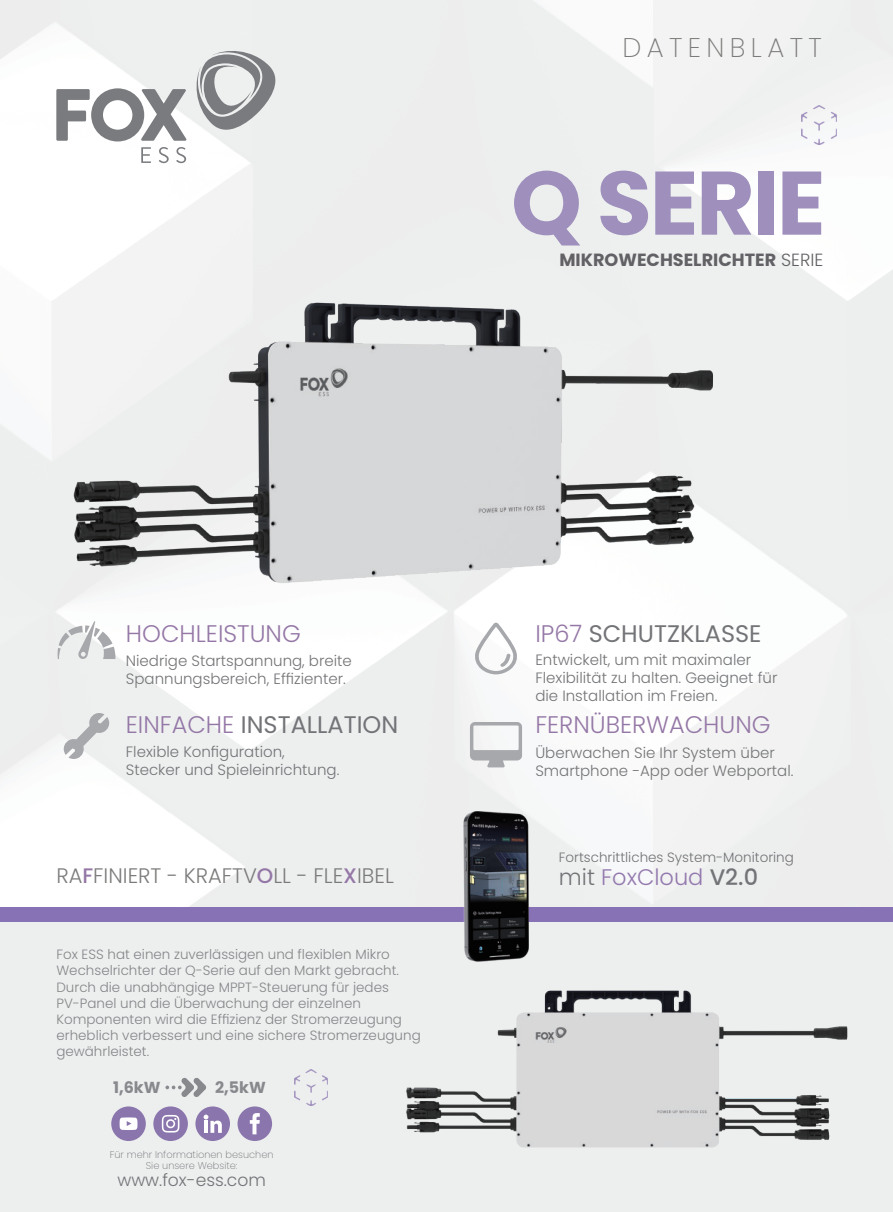
<style>
.page{position:relative;width:893px;height:1212px;background:#fff}
.page>*{position:absolute;margin:0;border:0;box-sizing:border-box;transform-origin:0 0}
.t1{font:700 90px "Poppins";letter-spacing:-.025em;color:#9e8fbc}
.t2{font:200 27px "Poppins";letter-spacing:.2em;color:#7b7b7a}
.t3{font:24px "Poppins";color:#737477}
.t4{font:300 24px "Poppins";color:#9477a6}
.t5{font:300 22.5px "Poppins";color:#9378ae}
.t6{font:300 21px "Poppins";color:#7b7b7a}
.t7{font:700 17.7px "Poppins";color:#626165}
.t8{font:300 17.1px "Poppins";color:#737477}
.t9{font:700 15.9px "Poppins";color:#88898d}
.t10{font:300 15px/18px "Poppins";color:#737477}
.t11{font:300 13.5px/16.2px "Poppins";color:#858689}
.t12{font:300 13.5px "Poppins";color:#737477}
.t13{font:200 9.75px/10.5px "Poppins";color:#737477;text-align:center}
.s1{font-weight:300}
.s2{font-weight:300;color:#9477a6}
.s3{font-weight:500;color:#9477a6}
.s4{color:#737477}
.s5{font-weight:500;color:#737477}
</style>
<div class="page">
<div style="left:0;top:914px;width:893px;height:298px;background:#edeeee"></div>
<img style="left:802px;top:106px;width:35px;height:38px">
<div style="left:0;top:907px;width:893px;height:14px;background:#8672b4"></div>
<img style="left:295px;top:1069px;width:33px;height:37px">
<svg style="left:165px;top:1078px;width:41px;height:19px"></svg>
<svg style="left:64px;top:713px;width:45px;height:46px;background:#d5d6d7"></svg>
<svg style="left:474px;top:623px;width:44px;height:51px"></svg>
<svg style="left:470px;top:722px;width:52px;height:45px"></svg>
<svg style="left:57px;top:621px;width:59px;height:39px"></svg>
<img style="left:464px;top:811px;width:65px;height:151px">
<svg style="left:56px;top:88px;width:131px;height:53px"></svg>
<svg style="left:141px;top:147px;width:10px;height:16px"></svg>
<svg style="left:159px;top:147px;width:10px;height:16px"></svg>
<svg style="left:176px;top:147px;width:10px;height:16px"></svg>
<svg style="left:193px;top:48px;width:91px;height:91px;background:#c5c6c7"></svg>
<div style="left:195px;top:1106px;width:35px;height:35px;background:#8a76ad;border-radius:50%"></div>
<svg style="left:203px;top:1114px;width:19px;height:19px"></svg>
<div style="left:111px;top:1106px;width:35px;height:35px;background:#8a76ad;border-radius:50%"></div>
<svg style="left:120px;top:1117px;width:17px;height:13px"></svg>
<div style="left:238px;top:1106px;width:34px;height:35px;background:#8a76ad;border-radius:50%"></div>
<svg style="left:250px;top:1113px;width:10px;height:21px"></svg>
<div style="left:153px;top:1106px;width:35px;height:35px;background:#8a76ad;border-radius:50%"></div>
<svg style="left:162px;top:1115px;width:17px;height:17px"></svg>
<img style="left:42px;top:256px;width:701px;height:356px">
<img style="left:406px;top:990px;width:442px;height:158px">
<h2 class="t2" style="left:622px;top:32px;width:201px">DATENBLATT</h2>
<h1 class="t1" style="left:511px;top:151px;width:316px">Q SERIE</h1>
<h3 class="t7" style="left:559px;top:249px;width:265px">MIKROWECHSELRICHTER <span class="s1">SERIE</span></h3>
<h3 class="t4" style="left:126px;top:619px;width:176px">HOCHLEISTUNG</h3>
<p class="t10" style="left:126px;top:652px;width:228px">Niedrige Startspannung, breite<br>Spannungsbereich, Effizienter.</p>
<h3 class="t3" style="left:126px;top:711px;width:274px"><span class="s2">EINFACHE</span> INSTALLATION</h3>
<p class="t10" style="left:126px;top:743px;width:215px">Flexible Konfiguration,<br>Stecker und Spieleinrichtung.</p>
<h3 class="t6" style="left:56px;top:864px;width:339px">RA<span class="s3">F</span>FINIERT - KRAFTV<span class="s3">O</span>LL - FLE<span class="s3">X</span>IBEL</h3>
<p class="t11" style="left:56px;top:946px;width:366px">Fox ESS hat einen zuverlässigen und flexiblen Mikro Wechselrichter der Q-Serie auf den Markt gebracht.<br>Durch die unabhängige MPPT-Steuerung für jedes PV-Panel und die Überwachung der einzelnen Komponenten wird die Effizienz der Stromerzeugung erheblich verbessert und eine sichere Stromerzeugung gewährleistet.</p>
<p class="t9" style="left:113px;top:1078px;width:49px">1,6kW</p>
<p class="t9" style="left:215px;top:1078px;width:52px">2,5kW</p>
<p class="t13" style="left:110px;top:1149px;width:165px">Für mehr Informationen besuchen<br>Sie unsere Website:</p>
<p class="t8" style="left:117px;top:1170px;width:150px">www.fox-ess.com</p>
<h3 class="t3" style="left:535px;top:619px;width:228px"><span class="s2">IP67</span> SCHUTZKLASSE</h3>
<p class="t10" style="left:535px;top:651px;width:244px">Entwickelt, um mit maximaler<br>Flexibilität zu halten. Geeignet für die Installation im Freien.</p>
<h3 class="t4" style="left:535px;top:711px;width:237px">FERNÜBERWACHUNG</h3>
<p class="t10" style="left:535px;top:744px;width:260px">Überwachen Sie Ihr System über<br>Smartphone -App oder Webportal.</p>
<p class="t12" style="left:559px;top:849px;width:237px">Fortschrittliches System-Monitoring</p>
<h3 class="t5" style="left:559px;top:864px;width:201px"><span class="s4">mit</span> FoxCloud <span class="s5">V2.0</span></h3>
</div>
